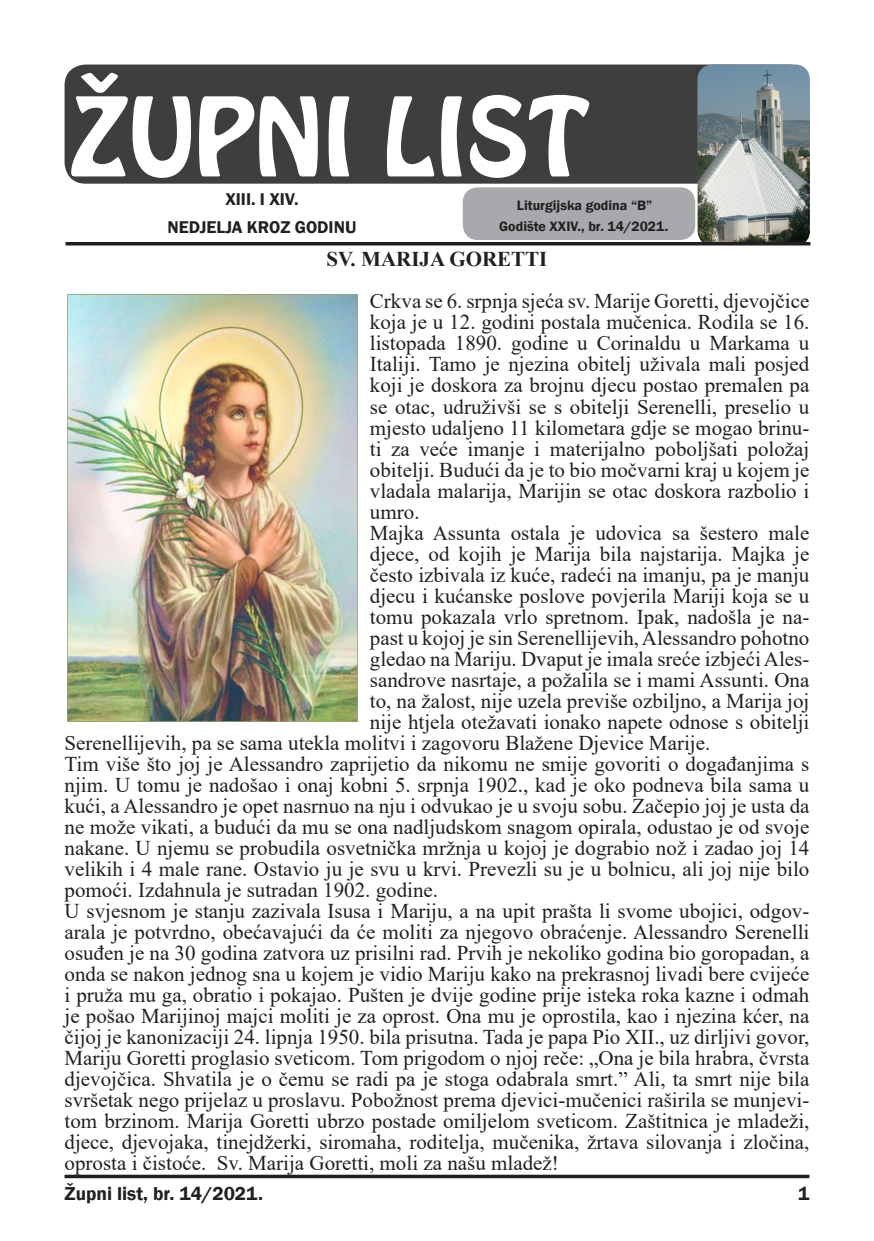
<style>
.page{position:relative;width:874px;height:1241px;background:#fff}
.page>*{position:absolute;margin:0;border:0;box-sizing:border-box;transform-origin:0 0}
.t1{font:96.25px "Hobo Std";color:#fff}
.t2{font:21px/21px "Times New Roman";color:#231f20;text-align:justify}
.t3{font:700 21px "Times New Roman";color:#231f20}
.Tekst{font:600 19.25px "Franklin Gothic";color:#231f20}
.Normalni_tekst{font:600 17.5px "Franklin Gothic";color:#231f20}
.Normalni_tekst-2{font:600 14px "Franklin Gothic";color:#231f20}
</style>
<div class="page">
<div style="left:462px;top:187px;width:232px;height:53px;background:#a8a9ad;border-radius:15px"></div>
<div style="left:64px;top:64px;width:745px;height:120px;background:#3e3e3f;border-radius:21px"></div>
<img style="left:697px;top:64px;width:112px;height:182px">
<hr style="left:64px;top:1174px;width:745px;height:3px;background:#231f20">
<hr style="left:65px;top:242px;width:745px;height:3px;background:#231f20">
<img style="left:67px;top:295px;width:290px;height:426px">
<p class="t1" style="left:70px;top:70px;width:521px">ŽUPNI LIST</p>
<p class="Normalni_tekst" style="left:225px;top:188px;width:75px">XIII. I XIV.</p>
<p class="Normalni_tekst" style="left:167px;top:216px;width:190px">NEDJELJA KROZ GODINU</p>
<p class="Normalni_tekst-2" style="left:516px;top:197px;width:137px">Liturgijska godina “B”</p>
<p class="Normalni_tekst-2" style="left:499px;top:218px;width:170px">Godište XXIV., br. 14/2021.</p>
<p class="t3" style="left:326px;top:244px;width:222px">SV. MARIJA GORETTI</p>
<p class="t2" style="left:370px;top:290px;width:441px">Crkva se 6. srpnja sjeća sv. Marije Goretti, djevojčice koja je u 12. godini postala mučenica. Rodila se 16. listopada 1890. godine u Corinaldu u Markama u Italiji. Tamo je njezina obitelj uživala mali posjed koji je doskora za brojnu djecu postao premalen pa se otac, udruživši se s obitelji Serenelli, preselio u mjesto udaljeno 11 kilometara gdje se mogao brinu&shy;ti za veće imanje i materijalno poboljšati položaj obitelji. Budući da je to bio močvarni kraj u kojem je vladala malarija, Marijin se otac doskora razbolio i umro.</p>
<p class="t2" style="left:370px;top:521px;width:441px">Majka Assunta ostala je udovica sa šestero male</p>
<p class="t2" style="left:370px;top:542px;width:441px">djece, od kojih je Marija bila najstarija. Majka je</p>
<p class="t2" style="left:370px;top:563px;width:441px">često izbivala iz kuće, radeći na imanju, pa je manju</p>
<p class="t2" style="left:370px;top:584px;width:441px">djecu i kućanske poslove povjerila Mariji koja se u</p>
<p class="t2" style="left:370px;top:605px;width:441px">tomu pokazala vrlo spretnom. Ipak, nadošla je na-</p>
<p class="t2" style="left:370px;top:626px;width:441px">past u kojoj je sin Serenellijevih, Alessandro pohotno</p>
<p class="t2" style="left:370px;top:647px;width:441px">gledao na Mariju. Dvaput je imala sreće izbjeći Ales-</p>
<p class="t2" style="left:370px;top:668px;width:441px">sandrove nasrtaje, a požalila se i mami Assunti. Ona</p>
<p class="t2" style="left:370px;top:689px;width:441px">to, na žalost, nije uzela previše ozbiljno, a Marija joj</p>
<p class="t2" style="left:370px;top:710px;width:441px">nije htjela otežavati ionako napete odnose s obitelji</p>
<p class="t2" style="left:64px;top:731px;width:647px">Serenellijevih, pa se sama utekla molitvi i zagovoru Blažene Djevice Marije.</p>
<p class="t2" style="left:64px;top:752px;width:746px">Tim više što joj je Alessandro zaprijetio da nikomu ne smije govoriti o događanjima s njim. U tomu je nadošao i onaj kobni 5. srpnja 1902., kad je oko podneva bila sama u kući, a Alessandro je opet nasrnuo na nju i odvukao je u svoju sobu. Začepio joj je usta da ne može vikati, a budući da mu se ona nadljudskom snagom opirala, odustao je od svoje nakane. U njemu se probudila osvetnička mržnja u kojoj je dograbio nož i zadao joj 14 velikih i 4 male rane. Ostavio ju je svu u krvi. Prevezli su je u bolnicu, ali joj nije bilo pomoći. Izdahnula je sutradan 1902. godine.</p>
<p class="t2" style="left:64px;top:899px;width:746px">U svjesnom je stanju zazivala Isusa i Mariju, a na upit prašta li svome ubojici, odgov&shy;arala je potvrdno, obećavajući da će moliti za njegovo obraćenje. Alessandro Serenelli osuđen je na 30 godina zatvora uz prisilni rad. Prvih je nekoliko godina bio goropadan, a onda se nakon jednog sna u kojem je vidio Mariju kako na prekrasnoj livadi bere cvijeće i pruža mu ga, obratio i pokajao. Pušten je dvije godine prije isteka roka kazne i odmah je pošao Marijinoj majci moliti je za oprost. Ona mu je oprostila, kao i njezina kćer, na čijoj je kanonizaciji 24. lipnja 1950. bila prisutna. Tada je papa Pio XII., uz dirljivi govor, Mariju Goretti proglasio sveticom. Tom prigodom o njoj reče: „Ona je bila hrabra, čvrsta djevojčica. Shvatila je o čemu se radi pa je stoga odabrala smrt.” Ali, ta smrt nije bila svršetak nego prijelaz u proslavu. Pobožnost prema djevici-mučenici raširila se munjevi&shy;tom brzinom. Marija Goretti ubrzo postade omiljelom sveticom. Zaštitnica je mladeži, djece, djevojaka, tinejdžerki, siromaha, roditelja, mučenika, žrtava silovanja i zločina, oprosta i čistoće. Sv. Marija Goretti, moli za našu mladež!</p>
<p class="Tekst" style="left:64px;top:1181px;width:200px">Župni list, br. 14/2021.</p>
<p class="Tekst" style="left:797px;top:1181px;width:13px">1</p>
</div>
